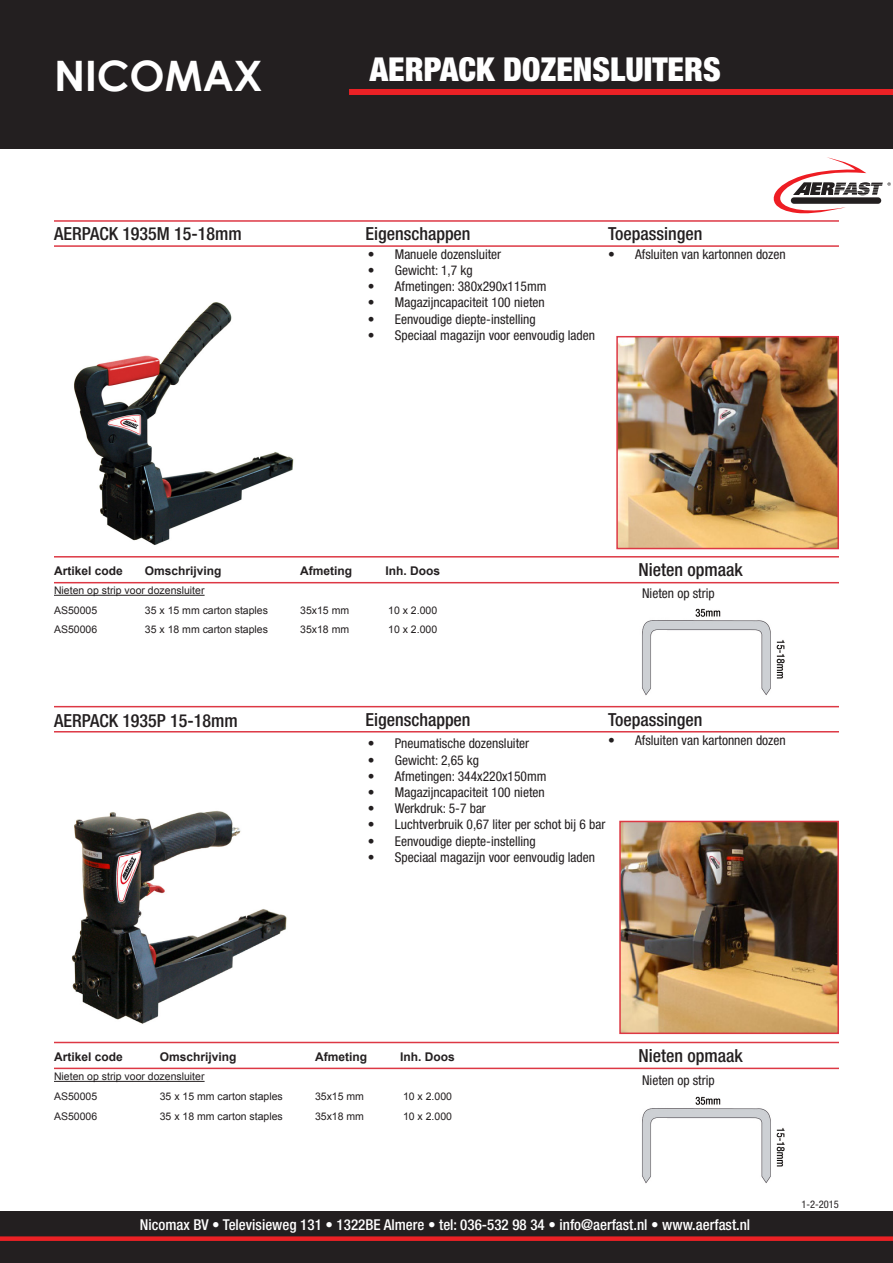
<style>
.page{position:relative;width:893px;height:1263px;background:#fff}
.page>*{position:absolute;margin:0;border:0;box-sizing:border-box;transform-origin:0 0}
.t1{font:700 42px "Century Gothic";color:#fff}
.t2{font:900 condensed 33px "Helvetica Neue";color:#fff}
.t3{font:500 condensed 18px "Helvetica Neue";color:#231f20}
.t4{font:500 condensed 15px "Helvetica Neue";color:#fff}
.Standaard{font:condensed 13.5px "Helvetica Neue";color:#231f20}
.t5{font:700 12px "Arial";color:#231f20}
.t6{font:10.5px "Arial";color:#231f20}
.t7{font:condensed 10.5px "Helvetica Neue";color:#231f20}
</style>
<div class="page">
<div style="left:0;top:1212px;width:893px;height:51px;background:#231f20"></div>
<div style="left:0;top:1236px;width:893px;height:5px;background:#eb2125"></div>
<div style="left:0;top:0;width:893px;height:149px;background:#231f20"></div>
<div style="left:349px;top:89px;width:544px;height:6px;background:#eb2125"></div>
<hr style="left:54px;top:220px;width:785px;height:2px;background:#dd3844">
<hr style="left:54px;top:245px;width:785px;height:2px;background:#dd3844">
<hr style="left:54px;top:556px;width:785px;height:1px;background:#dd3844">
<hr style="left:54px;top:582px;width:785px;height:1px;background:#dd3844">
<hr style="left:54px;top:706px;width:785px;height:1px;background:#dd3844">
<hr style="left:54px;top:731px;width:785px;height:1px;background:#dd3844">
<hr style="left:54px;top:1042px;width:785px;height:1px;background:#dd3844">
<hr style="left:54px;top:1067px;width:785px;height:2px;background:#dd3844">
<svg style="left:774px;top:157px;width:117px;height:56px"></svg>
<img style="left:74px;top:302px;width:220px;height:243px">
<img style="left:619px;top:339px;width:217px;height:207px">
<div style="left:616px;top:336px;width:223px;height:213px;border:2px solid #dd3844"></div>
<hr style="left:54px;top:595px;width:151px;height:1px;background:#231f20">
<img style="left:71px;top:811px;width:216px;height:213px">
<img style="left:622px;top:824px;width:214px;height:207px">
<div style="left:619px;top:821px;width:220px;height:213px;border:2px solid #dd3844"></div>
<hr style="left:54px;top:1081px;width:151px;height:1px;background:#231f20">
<img style="left:642px;top:608px;width:143px;height:88px">
<img style="left:642px;top:1096px;width:143px;height:88px">
<h1 class="t1" style="left:54px;top:44px;width:210px">NICOMAX</h1>
<p class="t2" style="left:370px;top:49px;width:352px">AERPACK DOZENSLUITERS</p>
<p class="t3" style="left:54px;top:223px;width:189px">AERPACK 1935M 15-18mm</p>
<h3 class="t3" style="left:365px;top:223px;width:107px">Eigenschappen</h3>
<h3 class="t3" style="left:608px;top:223px;width:96px">Toepassingen</h3>
<p class="Standaard" style="left:368px;top:246px;width:135px">• Manuele dozensluiter</p>
<p class="Standaard" style="left:608px;top:246px;width:179px">• Afsluiten van kartonnen dozen</p>
<p class="Standaard" style="left:368px;top:262px;width:106px">• Gewicht: 1,7 kg</p>
<p class="Standaard" style="left:368px;top:279px;width:180px">• Afmetingen: 380x290x115mm</p>
<p class="Standaard" style="left:368px;top:295px;width:178px">• Magazijncapaciteit 100 nieten</p>
<p class="Standaard" style="left:368px;top:311px;width:169px">• Eenvoudige diepte-instelling</p>
<p class="Standaard" style="left:368px;top:327px;width:229px">• Speciaal magazijn voor eenvoudig laden</p>
<p class="t5" style="left:54px;top:562px;width:70px">Artikel code</p>
<p class="t5" style="left:145px;top:562px;width:78px">Omschrijving</p>
<p class="t5" style="left:300px;top:562px;width:53px">Afmeting</p>
<p class="t5" style="left:385px;top:562px;width:56px">Inh. Doos</p>
<p class="t6" style="left:54px;top:584px;width:152px">Nieten op strip voor dozensluiter</p>
<p class="t6" style="left:54px;top:603px;width:45px">AS50005</p>
<p class="t6" style="left:145px;top:603px;width:125px">35 x 15 mm carton staples</p>
<p class="t6" style="left:300px;top:603px;width:51px">35x15 mm</p>
<p class="t6" style="left:388px;top:603px;width:51px">10 x 2.000</p>
<p class="t6" style="left:54px;top:623px;width:45px">AS50006</p>
<p class="t6" style="left:145px;top:623px;width:125px">35 x 18 mm carton staples</p>
<p class="t6" style="left:300px;top:623px;width:51px">35x18 mm</p>
<p class="t6" style="left:388px;top:623px;width:51px">10 x 2.000</p>
<h3 class="t3" style="left:638px;top:558px;width:106px">Nieten opmaak</h3>
<p class="Standaard" style="left:642px;top:585px;width:74px">Nieten op strip</p>
<p class="t3" style="left:54px;top:710px;width:185px">AERPACK 1935P 15-18mm</p>
<h3 class="t3" style="left:365px;top:709px;width:107px">Eigenschappen</h3>
<h3 class="t3" style="left:608px;top:709px;width:96px">Toepassingen</h3>
<p class="Standaard" style="left:608px;top:733px;width:179px">• Afsluiten van kartonnen dozen</p>
<p class="Standaard" style="left:368px;top:736px;width:163px">• Pneumatische dozensluiter</p>
<p class="Standaard" style="left:368px;top:752px;width:113px">• Gewicht: 2,65 kg</p>
<p class="Standaard" style="left:368px;top:768px;width:180px">• Afmetingen: 344x220x150mm</p>
<p class="Standaard" style="left:368px;top:784px;width:178px">• Magazijncapaciteit 100 nieten</p>
<p class="Standaard" style="left:368px;top:801px;width:120px">• Werkdruk: 5-7 bar</p>
<p class="Standaard" style="left:368px;top:817px;width:239px">• Luchtverbruik 0,67 liter per schot bij 6 bar</p>
<p class="Standaard" style="left:368px;top:833px;width:169px">• Eenvoudige diepte-instelling</p>
<p class="Standaard" style="left:368px;top:849px;width:229px">• Speciaal magazijn voor eenvoudig laden</p>
<p class="t5" style="left:54px;top:1048px;width:70px">Artikel code</p>
<p class="t5" style="left:160px;top:1048px;width:78px">Omschrijving</p>
<p class="t5" style="left:315px;top:1048px;width:53px">Afmeting</p>
<p class="t5" style="left:400px;top:1048px;width:56px">Inh. Doos</p>
<p class="t6" style="left:54px;top:1070px;width:152px">Nieten op strip voor dozensluiter</p>
<p class="t6" style="left:54px;top:1089px;width:45px">AS50005</p>
<p class="t6" style="left:160px;top:1089px;width:125px">35 x 15 mm carton staples</p>
<p class="t6" style="left:315px;top:1089px;width:51px">35x15 mm</p>
<p class="t6" style="left:403px;top:1089px;width:51px">10 x 2.000</p>
<p class="t6" style="left:54px;top:1109px;width:45px">AS50006</p>
<p class="t6" style="left:160px;top:1109px;width:125px">35 x 18 mm carton staples</p>
<p class="t6" style="left:315px;top:1109px;width:51px">35x18 mm</p>
<p class="t6" style="left:403px;top:1109px;width:51px">10 x 2.000</p>
<h3 class="t3" style="left:638px;top:1044px;width:106px">Nieten opmaak</h3>
<p class="Standaard" style="left:642px;top:1073px;width:74px">Nieten op strip</p>
<p class="t4" style="left:140px;top:1215px;width:612px">Nicomax BV • Televisieweg 131 • 1322BE Almere • tel: 036-532 98 34 • info@aerfast.nl • www.aerfast.nl</p>
<p class="t7" style="left:801px;top:1198px;width:39px">1-2-2015</p>
</div>
